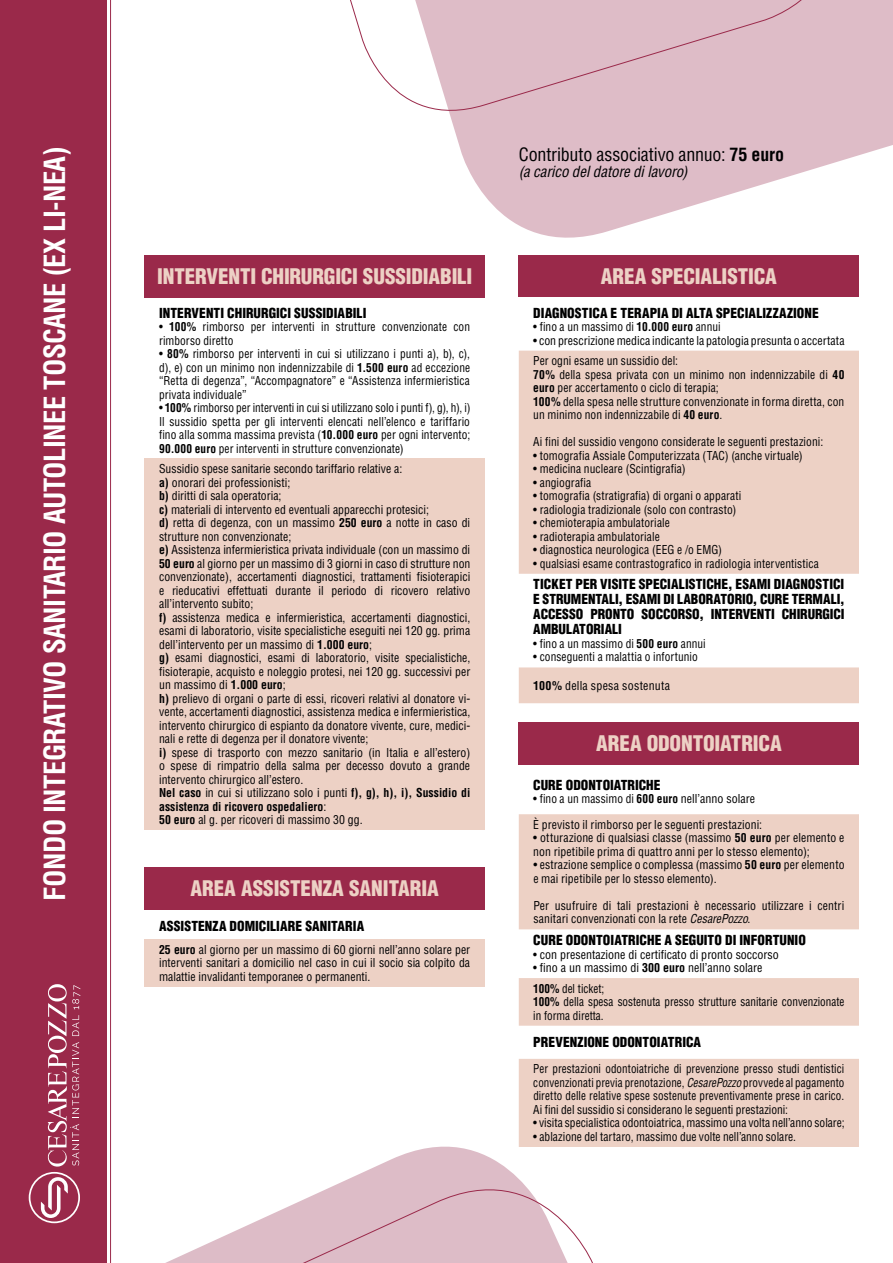
<style>
.page{position:relative;width:893px;height:1263px;background:#fff}
.page>*{position:absolute;margin:0;border:0;box-sizing:border-box;transform-origin:0 0}
.t1{font:700 condensed 28.5px "Helvetica LT Std";letter-spacing:-.02em;color:#fff}
.t2{font:900 condensed 21px "Helvetica LT Std";letter-spacing:-.005em;color:#edd1c5}
.t3{font:condensed 18px "Helvetica LT Std";letter-spacing:-.01em;color:#000001}
.t4{font:italic condensed 15px "Helvetica LT Std";letter-spacing:-.005em;color:#000001}
.t5{font:900 condensed 13.5px/15px "Helvetica LT Std";color:#000001;text-align:justify}
.t6{font:condensed 12px/13.5px "Helvetica LT Std";color:#000001}
.t7{font:condensed 12px/13.5px "Helvetica LT Std";color:#000001;scale:.96 1}
.t8{font:condensed 12px/13.5px "Helvetica LT Std";color:#000001;scale:.95 1}
.t9{font:condensed 12px/13.5px "Helvetica LT Std";color:#000001;text-align:justify;scale:.92 1}
.t10{font:condensed 12px/13.5px "Helvetica LT Std";color:#000001;text-align:justify;scale:.94 1}
.t11{font:condensed 12px/13.5px "Helvetica LT Std";color:#000001;scale:.93 1}
.t12{font:condensed 12px "Helvetica LT Std";letter-spacing:.02em;color:#000001}
.s1{font-weight:700}
.s2{font-style:italic}
</style>
<div class="page">
<div style="left:0;top:0;width:106px;height:1263px;background:#9a294a"></div>
<hr style="left:110px;top:0;width:1px;height:1263px;background:#9a294a">
<svg style="left:455px;top:0;width:438px;height:265px;fill:#debcc7"></svg>
<svg style="left:350px;top:0;width:508px;height:133px"></svg>
<div style="left:145px;top:255px;width:340px;height:43px;background:#9a294a"></div>
<div style="left:145px;top:459px;width:340px;height:371px;background:#edd1c5"></div>
<svg style="left:519px;top:351px;width:340px;height:352px;fill:#edd1c5"></svg>
<div style="left:519px;top:255px;width:340px;height:42px;background:#9a294a"></div>
<svg style="left:519px;top:814px;width:340px;height:333px;fill:#edd1c5"></svg>
<div style="left:519px;top:722px;width:340px;height:43px;background:#9a294a"></div>
<div style="left:145px;top:939px;width:340px;height:48px;background:#edd1c5"></div>
<div style="left:145px;top:867px;width:340px;height:42px;background:#9a294a"></div>
<svg style="left:47px;top:1110px;width:695px;height:44px"></svg>
<svg style="left:28px;top:1154px;width:565px;height:109px"></svg>
<svg style="left:29px;top:1172px;width:51px;height:51px"></svg>
<svg style="left:48px;top:984px;width:32px;height:182px"></svg>
<h1 class="t1" style="left:37px;top:901px;width:755px;rotate:-90deg">FONDO INTEGRATIVO SANITARIO AUTOLINEE TOSCANE (EX LI-NEA)</h1>
<h2 class="t2" style="left:157px;top:263px;width:317px">INTERVENTI CHIRURGICI SUSSIDIABILI</h2>
<p class="t5" style="left:159px;top:305px;width:209px">INTERVENTI CHIRURGICI SUSSIDIABILI</p>
<p class="t8" style="left:159px;top:320px;width:329px">• <span class="s1">100%</span> rimborso per interventi in strutture convenzionate con rimborso diretto</p>
<p class="t8" style="left:159px;top:347px;width:329px;text-align:justify">• <span class="s1">80%</span> rimborso per interventi in cui si utilizzano i punti a), b), c), d), e) con un minimo non indennizzabile di <span class="s1">1.500 euro</span> ad eccezione “Retta di degenza”, “Accompagnatore” e “Assistenza infermieristica privata individuale”</p>
<p class="t10" style="left:159px;top:401px;width:333px">• <span class="s1">100%</span> rimborso per interventi in cui si utilizzano solo i punti f), g), h), i)<br>Il sussidio spetta per gli interventi elencati nell’elenco e tariffario fino alla somma massima prevista (<span class="s1">10.000 euro</span> per ogni intervento; <span class="s1">90.000 euro</span> per interventi in strutture convenzionate)</p>
<p class="t6" style="left:159px;top:462px;width:313px">Sussidio spese sanitarie secondo tariffario relative a:<br><span class="s1">a)</span> onorari dei professionisti;<br><span class="s1">b)</span> diritti di sala operatoria;<br><span class="s1">c)</span> materiali di intervento ed eventuali apparecchi protesici;<br><span class="s1">d)</span> retta di degenza, con un massimo <span class="s1">250 euro</span> a notte in caso di strutture non convenzionate;<br><span class="s1">e)</span> Assistenza infermieristica privata individuale (con un massimo di <span class="s1">50 euro</span> al giorno per un massimo di 3 giorni in caso di strutture non convenzionate), accertamenti diagnostici, trattamenti fisioterapici e rieducativi effettuati durante il periodo di ricovero relativo all’intervento subito;<br><span class="s1">f)</span> assistenza medica e infermieristica, accertamenti diagnostici, esami di laboratorio, visite specialistiche eseguiti nei 120 gg. prima dell’intervento per un massimo di <span class="s1">1.000 euro</span>;<br><span class="s1">g)</span> esami diagnostici, esami di laboratorio, visite specialistiche, fisioterapie, acquisto e noleggio protesi, nei 120 gg. successivi per un massimo di <span class="s1">1.000 euro</span>;<br><span class="s1">h)</span> prelievo di organi o parte di essi, ricoveri relativi al donatore vi&shy;vente, accertamenti diagnostici, assistenza medica e infermieristica, intervento chirurgico di espianto da donatore vivente, cure, medici&shy;nali e rette di degenza per il donatore vivente;<br><span class="s1">i)</span> spese di trasporto con mezzo sanitario (in Italia e all’estero) o spese di rimpatrio della salma per decesso dovuto a grande intervento chirurgico all’estero.<br><span class="s1">Nel caso</span> in cui si utilizzano solo i punti <span class="s1">f), g), h), i), Sussidio di assistenza di ricovero ospedaliero</span>:<br><span class="s1">50 euro</span> al g. per ricoveri di massimo 30 gg.</p>
<h2 class="t2" style="left:190px;top:874px;width:250px">AREA ASSISTENZA SANITARIA</h2>
<p class="t5" style="left:159px;top:918px;width:207px">ASSISTENZA DOMICILIARE SANITARIA</p>
<p class="t6" style="left:159px;top:942px;width:313px;text-align:justify"><span class="s1">25 euro</span> al giorno per un massimo di 60 giorni nell’anno solare per interventi sanitari a domicilio nel caso in cui il socio sia colpito da malattie invalidanti temporanee o permanenti.</p>
<h3 class="t3" style="left:519px;top:143px;width:267px">Contributo associativo annuo: <span class="s1">75 euro</span></h3>
<p class="t4" style="left:519px;top:162px;width:170px">(a carico del datore di lavoro)</p>
<h2 class="t2" style="left:601px;top:263px;width:178px">AREA SPECIALISTICA</h2>
<p class="t5" style="left:533px;top:305px;width:287px">DIAGNOSTICA E TERAPIA DI ALTA SPECIALIZZAZIONE</p>
<p class="t8" style="left:533px;top:320px;width:199px">• fino a un massimo di <span class="s1">10.000 euro</span> annui</p>
<p class="t6" style="left:533px;top:330px;width:313px;line-height:20.5px">• con prescrizione medica indicante la patologia presunta o accertata<br>Per ogni esame un sussidio del:</p>
<p class="t7" style="left:533px;top:368px;width:326px"><span class="s1">70%</span> della spesa privata con un minimo non indennizzabile di <span class="s1">40 euro</span> per accertamento o ciclo di terapia;<br><span class="s1">100%</span> della spesa nelle strutture convenzionate in forma diretta, con un minimo non indennizzabile di <span class="s1">40 euro</span>.</p>
<p class="t7" style="left:533px;top:435px;width:303px">Ai fini del sussidio vengono considerate le seguenti prestazioni:</p>
<p class="t7" style="left:533px;top:449px;width:282px">• tomografia Assiale Computerizzata (TAC) (anche virtuale)</p>
<p class="t7" style="left:533px;top:462px;width:160px">• medicina nucleare (Scintigrafia)</p>
<p class="t7" style="left:533px;top:476px;width:62px">• angiografia</p>
<p class="t7" style="left:533px;top:489px;width:218px">• tomografia (stratigrafia) di organi o apparati</p>
<p class="t7" style="left:533px;top:503px;width:213px">• radiologia tradizionale (solo con contrasto)</p>
<p class="t7" style="left:533px;top:516px;width:144px">• chemioterapia ambulatoriale</p>
<p class="t7" style="left:533px;top:530px;width:133px">• radioterapia ambulatoriale</p>
<p class="t7" style="left:533px;top:543px;width:198px">• diagnostica neurologica (EEG e /o EMG)</p>
<p class="t7" style="left:533px;top:557px;width:299px">• qualsiasi esame contrastografico in radiologia interventistica</p>
<p class="t5" style="left:533px;top:577px;width:313px">TICKET PER VISITE SPECIALISTICHE, ESAMI DIAGNOSTICI E STRUMENTALI, ESAMI DI LABORATORIO, CURE TERMALI, ACCESSO PRONTO SOCCORSO, INTERVENTI CHIRURGICI AMBULATORIALI</p>
<p class="t8" style="left:533px;top:637px;width:183px">• fino a un massimo di <span class="s1">500 euro</span> annui</p>
<p class="t8" style="left:533px;top:650px;width:175px">• conseguenti a malattia o infortunio</p>
<p class="t12" style="left:533px;top:678px;width:139px"><span class="s1">100%</span> della spesa sostenuta</p>
<h2 class="t2" style="left:596px;top:730px;width:187px">AREA ODONTOIATRICA</h2>
<p class="t5" style="left:533px;top:777px;width:129px">CURE ODONTOIATRICHE</p>
<p class="t8" style="left:533px;top:786px;width:242px;line-height:25.7px">• fino a un massimo di <span class="s1">600 euro</span> nell’anno solare<br>È previsto il rimborso per le seguenti prestazioni:</p>
<p class="t6" style="left:533px;top:831px;width:313px">• otturazione di qualsiasi classe (massimo <span class="s1">50 euro</span> per elemento e non ripetibile prima di quattro anni per lo stesso elemento);</p>
<p class="t6" style="left:533px;top:858px;width:313px">• estrazione semplice o complessa (massimo <span class="s1">50 euro</span> per elemento e mai ripetibile per lo stesso elemento).</p>
<p class="t6" style="left:533px;top:899px;width:312px">Per usufruire di tali prestazioni è necessario utilizzare i centri sanitari convenzionati con la rete <span class="s2">CesarePozzo</span>.</p>
<p class="t5" style="left:533px;top:932px;width:274px">CURE ODONTOIATRICHE A SEGUITO DI INFORTUNIO</p>
<p class="t8" style="left:533px;top:947px;width:260px">• con presentazione di certificato di pronto soccorso</p>
<p class="t8" style="left:533px;top:957px;width:243px;line-height:20.5px">• fino a un massimo di <span class="s1">300 euro</span> nell’anno solare<br><span class="s1">100%</span> del ticket;</p>
<p class="t11" style="left:533px;top:995px;width:336px"><span class="s1">100%</span> della spesa sostenuta presso strutture sanitarie convenzionate in forma diretta.</p>
<p class="t5" style="left:533px;top:1034px;width:169px">PREVENZIONE ODONTOIATRICA</p>
<p class="t9" style="left:533px;top:1062px;width:340px">Per prestazioni odontoiatriche di prevenzione presso studi dentistici convenzionati previa prenotazione, <span class="s2">CesarePozzo</span> provvede al pagamento diretto delle relative spese sostenute preventivamente prese in carico.<br>Ai fini del sussidio si considerano le seguenti prestazioni:</p>
<p class="t7" style="left:533px;top:1116px;width:326px">• visita specialistica odontoiatrica, massimo una volta nell’anno solare;</p>
<p class="t7" style="left:533px;top:1130px;width:275px">• ablazione del tartaro, massimo due volte nell’anno solare.</p>
</div>
